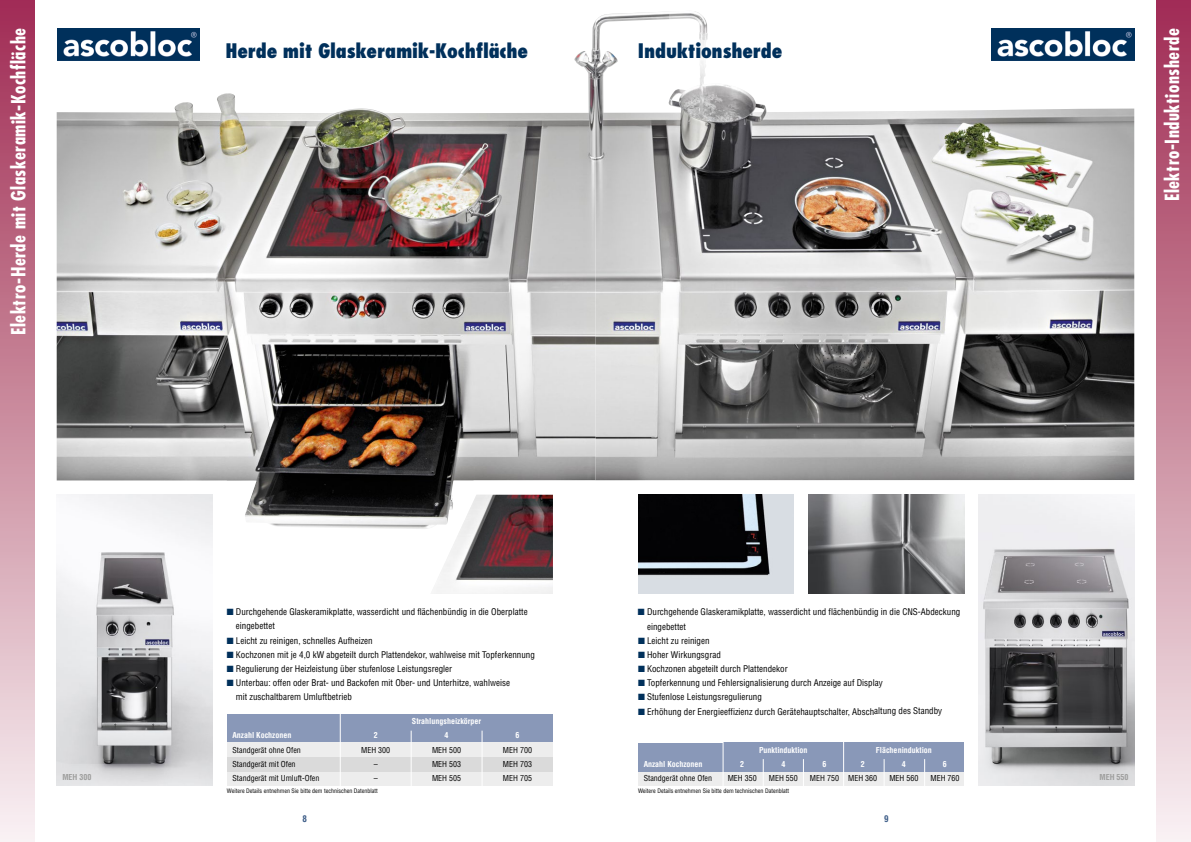
<style>
.page{position:relative;width:1191px;height:842px;background:#fff}
.page>*{position:absolute;margin:0;border:0;box-sizing:border-box;transform-origin:0 0}
.t1{font:800 condensed 19.5px "Futura";letter-spacing:-.01em;color:#00305b}
.t2{font:700 condensed 19px "Futura";letter-spacing:.025em;color:#fff}
.t3{font:condensed 9px/14.2px "Helvetica";color:#000}
.t4{font:700 condensed 9px "Helvetica";color:#3c5c87}
.t5{font:condensed 8px "Helvetica";color:#000}
.t6{font:700 condensed 8px/14px "Helvetica";color:#fff;text-align:center}
.t7{font:700 condensed 8px "Helvetica";color:#9d9d9c}
.t8{font:condensed 6px "Helvetica";color:#000}
.s1{color:#00305b}
</style>
<div class="page">
<img style="left:595px;top:11px;width:539px;height:469px">
<div style="left:1157px;top:0;width:34px;height:842px;background:linear-gradient(to bottom,#9f2b51,#f8f0f1)"></div>
<img style="left:991px;top:28px;width:143px;height:33px">
<div style="left:638px;top:771px;width:85px;height:14px;background:#ededed"></div>
<div style="left:723px;top:771px;width:120px;height:14px;background:#ededed"></div>
<img style="left:808px;top:495px;width:156px;height:99px">
<div style="left:638px;top:743px;width:85px;height:28px;background:#8998b8"></div>
<div style="left:723px;top:743px;width:120px;height:28px;background:#8998b8"></div>
<img style="left:638px;top:495px;width:156px;height:99px">
<div style="left:843px;top:771px;width:121px;height:14px;background:#ededed"></div>
<div style="left:843px;top:743px;width:121px;height:28px;background:#8998b8"></div>
<img style="left:978px;top:495px;width:156px;height:290px">
<hr style="left:722px;top:736px;width:1px;height:57px;background:#fff">
<hr style="left:843px;top:736px;width:1px;height:59px;background:#fff">
<hr style="left:883px;top:759px;width:1px;height:31px;background:#fff">
<hr style="left:924px;top:759px;width:1px;height:31px;background:#fff">
<hr style="left:762px;top:759px;width:1px;height:31px;background:#fff">
<hr style="left:803px;top:759px;width:1px;height:31px;background:#fff">
<img style="left:57px;top:22px;width:538px;height:459px">
<div style="left:0;top:0;width:34px;height:842px;background:linear-gradient(to bottom,#9f2b51,#f8f0f1)"></div>
<img style="left:57px;top:28px;width:143px;height:33px">
<div style="left:227px;top:714px;width:113px;height:29px;background:#8998b8"></div>
<div style="left:482px;top:714px;width:71px;height:29px;background:#8998b8"></div>
<div style="left:340px;top:714px;width:71px;height:29px;background:#8998b8"></div>
<div style="left:411px;top:714px;width:71px;height:29px;background:#8998b8"></div>
<div style="left:227px;top:771px;width:113px;height:14px;background:#ededed"></div>
<div style="left:340px;top:771px;width:71px;height:14px;background:#ededed"></div>
<div style="left:482px;top:771px;width:71px;height:14px;background:#ededed"></div>
<div style="left:411px;top:771px;width:71px;height:14px;background:#ededed"></div>
<img style="left:57px;top:495px;width:156px;height:290px">
<div style="left:227px;top:757px;width:113px;height:14px;background:#dadada"></div>
<div style="left:340px;top:757px;width:71px;height:14px;background:#dadada"></div>
<div style="left:482px;top:757px;width:71px;height:14px;background:#dadada"></div>
<div style="left:411px;top:757px;width:71px;height:14px;background:#dadada"></div>
<div style="left:227px;top:743px;width:113px;height:14px;background:#ededed"></div>
<div style="left:340px;top:743px;width:71px;height:14px;background:#ededed"></div>
<div style="left:482px;top:743px;width:71px;height:14px;background:#ededed"></div>
<div style="left:411px;top:743px;width:71px;height:14px;background:#ededed"></div>
<hr style="left:340px;top:707px;width:1px;height:84px;background:#fff">
<hr style="left:481px;top:731px;width:1px;height:62px;background:#fff">
<hr style="left:411px;top:731px;width:1px;height:62px;background:#fff">
<img style="left:227px;top:466px;width:246px;height:23px">
<svg style="left:245px;top:489px;width:308px;height:40px"></svg>
<img style="left:430px;top:495px;width:123px;height:99px">
<h2 class="t2" style="left:7px;top:335px;width:308px;rotate:-90deg">Elektro-Herde mit Glaskeramik-Kochfläche</h2>
<p class="t7" style="left:62px;top:772px;width:31px">MEH 300</p>
<h1 class="t1" style="left:225px;top:39px;width:304px">Herde mit Glaskeramik-Kochfläche</h1>
<h1 class="t1" style="left:638px;top:39px;width:146px">Induktionsherde</h1>
<p class="t3" style="left:236px;top:605px;width:293px;text-indent:-9px"><span class="s1">■</span> Durchgehende Glaskeramikplatte, wasserdicht und flächenbündig in die Oberplatte eingebettet</p>
<p class="t3" style="left:227px;top:633px;width:147px"><span class="s1">■</span> Leicht zu reinigen, schnelles Aufheizen</p>
<p class="t3" style="left:227px;top:647px;width:309px"><span class="s1">■</span> Kochzonen mit je 4,0 kW abgeteilt durch Plattendekor, wahlweise mit Topferkennung</p>
<p class="t3" style="left:227px;top:661px;width:227px"><span class="s1">■</span> Regulierung der Heizleistung über stufenlose Leistungsregler</p>
<p class="t3" style="left:236px;top:676px;width:276px;text-indent:-9px"><span class="s1">■</span> Unterbau: offen oder Brat- und Backofen mit Ober- und Unterhitze, wahlweise mit zuschaltbarem Umluftbetrieb</p>
<p class="t6" style="left:232px;top:728px;width:60px">Anzahl Kochzonen</p>
<p class="t6" style="left:374px;top:728px;width:6px">2</p>
<p class="t6" style="left:515px;top:728px;width:6px">6</p>
<p class="t6" style="left:412px;top:714px;width:71px">Strahlungsheizkörper<br>4</p>
<p class="t3" style="left:647px;top:605px;width:315px;text-indent:-9px"><span class="s1">■</span> Durchgehende Glaskeramikplatte, wasserdicht und flächenbündig in die CNS-Abdeckung eingebettet</p>
<p class="t3" style="left:638px;top:633px;width:73px"><span class="s1">■</span> Leicht zu reinigen</p>
<p class="t3" style="left:638px;top:647px;width:84px"><span class="s1">■</span> Hoher Wirkungsgrad</p>
<p class="t3" style="left:638px;top:662px;width:151px"><span class="s1">■</span> Kochzonen abgeteilt durch Plattendekor</p>
<p class="t3" style="left:638px;top:676px;width:246px"><span class="s1">■</span> Topferkennung und Fehlersignalisierung durch Anzeige auf Display</p>
<p class="t3" style="left:638px;top:690px;width:125px"><span class="s1">■</span> Stufenlose Leistungsregulierung</p>
<p class="t3" style="left:638px;top:704px;width:306px"><span class="s1">■</span> Erhöhung der Energieeffizienz durch Gerätehauptschalter, Abschaltung des Standby</p>
<p class="t5" style="left:232px;top:745px;width:70px">Standgerät ohne Ofen</p>
<p class="t5" style="left:361px;top:745px;width:31px">MEH 300</p>
<p class="t5" style="left:432px;top:745px;width:31px">MEH 500</p>
<p class="t5" style="left:503px;top:745px;width:31px">MEH 700</p>
<p class="t8" style="left:227px;top:787px;width:153px">Weitere Details entnehmen Sie bitte dem technischen Datenblatt</p>
<p class="t5" style="left:232px;top:759px;width:65px">Standgerät mit Ofen</p>
<p class="t5" style="left:374px;top:759px;width:6px">–</p>
<p class="t5" style="left:432px;top:759px;width:31px">MEH 503</p>
<p class="t5" style="left:503px;top:759px;width:31px">MEH 703</p>
<p class="t5" style="left:232px;top:773px;width:88px">Standgerät mit Umluft-Ofen</p>
<p class="t5" style="left:374px;top:773px;width:6px">–</p>
<p class="t5" style="left:432px;top:773px;width:31px">MEH 505</p>
<p class="t5" style="left:503px;top:773px;width:31px">MEH 705</p>
<p class="t6" style="left:759px;top:743px;width:50px">Punktinduktion</p>
<p class="t8" style="left:638px;top:787px;width:153px">Weitere Details entnehmen Sie bitte dem technischen Datenblatt</p>
<p class="t6" style="left:643px;top:757px;width:60px">Anzahl Kochzonen</p>
<p class="t6" style="left:740px;top:757px;width:6px">2</p>
<p class="t6" style="left:781px;top:757px;width:6px">4</p>
<p class="t6" style="left:822px;top:757px;width:6px">6</p>
<p class="t5" style="left:643px;top:773px;width:70px">Standgerät ohne Ofen</p>
<p class="t5" style="left:727px;top:773px;width:31px">MEH 350</p>
<p class="t5" style="left:769px;top:773px;width:31px">MEH 550</p>
<p class="t5" style="left:810px;top:773px;width:31px">MEH 750</p>
<p class="t6" style="left:876px;top:743px;width:58px">Flächeninduktion</p>
<p class="t6" style="left:860px;top:757px;width:6px">2</p>
<p class="t6" style="left:902px;top:757px;width:6px">4</p>
<p class="t6" style="left:943px;top:757px;width:6px">6</p>
<p class="t5" style="left:848px;top:773px;width:31px">MEH 360</p>
<p class="t5" style="left:889px;top:773px;width:31px">MEH 560</p>
<p class="t5" style="left:930px;top:773px;width:31px">MEH 760</p>
<p class="t4" style="left:303px;top:813px;width:6px">8</p>
<p class="t4" style="left:884px;top:813px;width:6px">9</p>
<h2 class="t2" style="left:1160px;top:201px;width:174px;rotate:-90deg">Elektro-Induktionsherde</h2>
<p class="t7" style="left:1099px;top:772px;width:31px">MEH 550</p>
</div>
